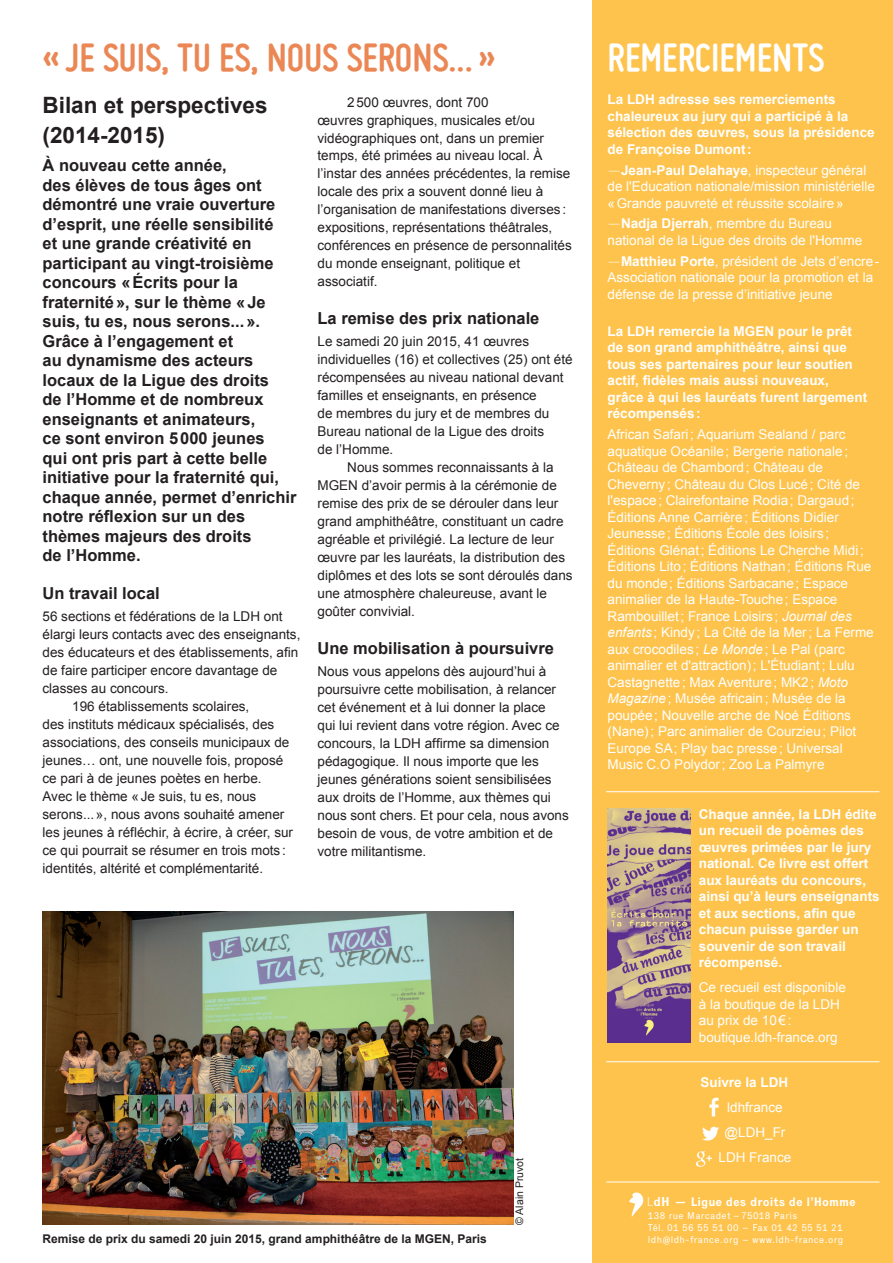
<style>
.page{position:relative;width:893px;height:1263px;background:#fff}
.page>*{position:absolute;margin:0;border:0;box-sizing:border-box;transform-origin:0 0}
.t1{font:700 42px "Miso";color:#eb8754}
.t2{font:700 42px "Miso";color:#fff}
.t3{font:700 22.5px/30px "Arial";color:#231f20}
.t4{font:700 16.5px/19.5px "Arial";color:#231f20}
.t5{font:13.5px/18px "Arial";color:#231f20}
.t6{font:13.5px/16.5px "Arial";color:#fff}
.t7{font:700 13.5px/16.5px "Arial";color:#fff}
.t8{font:700 12.15px "Executive 75";color:#fff}
.t9{font:700 12px "Arial";color:#231f20}
.t10{font:10.5px "Arial";color:#231f20}
.t11{font:9.6px/11.6px "Executive 55 Reg";letter-spacing:.03em;color:#fff}
.s1{font-family:"Cantata One"}
.s2{font-weight:700}
.s3{font-style:italic}
.s4{font-family:"Executive 35";font-weight:100;font-size:12.6px}
.s5{font-size:12.6px}
</style>
<div class="page">
<div style="left:592px;top:0;width:301px;height:1263px;background:#fec34d"></div>
<img style="left:43px;top:911px;width:470px;height:314px">
<img style="left:608px;top:808px;width:82px;height:234px">
<svg style="left:629px;top:1192px;width:14px;height:25px"></svg>
<img style="left:702px;top:1126px;width:17px;height:15px">
<img style="left:709px;top:1097px;width:10px;height:20px">
<img style="left:697px;top:1151px;width:15px;height:15px">
<hr style="left:606px;top:791px;width:273px;height:1px;background:#fff">
<hr style="left:606px;top:1061px;width:273px;height:1px;background:#fff">
<hr style="left:606px;top:1181px;width:273px;height:1px;background:#fff">
<h1 class="t1" style="left:43px;top:34px;width:455px">« JE SUIS, TU ES, NOUS SERONS... »</h1>
<h2 class="t3" style="left:43px;top:91px;width:227px">Bilan et perspectives (2014-2015)</h2>
<p class="t4" style="left:43px;top:156px;width:256px">à nouveau cette année,<br>des élèves de tous âges ont démontré une vraie ouverture d’esprit, une réelle sensibilité<br>et une grande créativité en participant au vingt-troisième concours «écrits pour la fraternité», sur le thème «Je suis, tu es, nous serons...».<br>Grâce à l’engagement et<br>au dynamisme des acteurs locaux de la Ligue des droits<br>de l’Homme et de nombreux enseignants et animateurs,<br>ce sont environ 5000 jeunes<br>qui ont pris part à cette belle initiative pour la fraternité qui, chaque année, permet d’enrichir notre réflexion sur un des thèmes majeurs des droits<br>de l’Homme.</p>
<p class="t4" style="left:43px;top:584px;width:119px">Un travail local</p>
<p class="t5" style="left:43px;top:607px;width:242px">56 sections et fédérations de la LDH ont</p>
<p class="t5" style="left:43px;top:625px;width:259px">élargi leurs contacts avec des enseignants,</p>
<p class="t5" style="left:43px;top:643px;width:257px">des éducateurs et des établissements, afin</p>
<p class="t5" style="left:43px;top:661px;width:236px">de faire participer encore davantage de</p>
<p class="t5" style="left:43px;top:679px;width:128px">classes au concours.</p>
<p class="t5" style="left:72px;top:697px;width:179px">196 établissements scolaires,</p>
<p class="t5" style="left:43px;top:715px;width:233px">des instituts médicaux spécialisés, des</p>
<p class="t5" style="left:43px;top:733px;width:248px">associations, des conseils municipaux de</p>
<p class="t5" style="left:43px;top:751px;width:242px">jeunes… ont, une nouvelle fois, proposé</p>
<p class="t5" style="left:43px;top:769px;width:221px">ce pari à de jeunes poètes en herbe.</p>
<p class="t5" style="left:43px;top:787px;width:215px">Avec le thème «Je suis, tu es, nous</p>
<p class="t5" style="left:43px;top:805px;width:243px">serons...», nous avons souhaité amener</p>
<p class="t5" style="left:43px;top:823px;width:252px">les jeunes à réfléchir, à écrire, à créer, sur</p>
<p class="t5" style="left:43px;top:841px;width:245px">ce qui pourrait se résumer en trois mots :</p>
<p class="t5" style="left:43px;top:859px;width:222px">identités, altérité et complémentarité.</p>
<p class="t5" style="left:317px;top:93px;width:256px;text-indent:30px">2500 œuvres, dont 700<br>œuvres graphiques, musicales et/ou vidéographiques ont, dans un premier temps, été primées au niveau local. à l’instar des années précédentes, la remise locale des prix a souvent donné lieu à l’organisation de manifestations diverses : expositions, représentations théâtrales, conférences en présence de personnalités du monde enseignant, politique et associatif.</p>
<p class="t4" style="left:317px;top:309px;width:223px">La remise des prix nationale</p>
<p class="t5" style="left:317px;top:333px;width:257px">Le samedi 20 juin 2015, 41 œuvres individuelles (16) et collectives (25) ont été récompensées au niveau national devant familles et enseignants, en présence<br>de membres du jury et de membres du Bureau national de la Ligue des droits<br>de l’Homme.</p>
<p class="t5" style="left:317px;top:459px;width:257px;text-indent:30px">Nous sommes reconnaissants à la MGEN d’avoir permis à la cérémonie de remise des prix de se dérouler dans leur grand amphithéâtre, constituant un cadre agréable et privilégié. La lecture de leur œuvre par les lauréats, la distribution des diplômes et des lots se sont déroulés dans une atmosphère chaleureuse, avant le goûter convivial.</p>
<p class="t4" style="left:317px;top:639px;width:238px">Une mobilisation à poursuivre</p>
<p class="t5" style="left:317px;top:662px;width:253px">Nous vous appelons dès aujourd’hui à poursuivre cette mobilisation, à relancer cet événement et à lui donner la place<br>qui lui revient dans votre région. Avec ce concours, la LDH affirme sa dimension pédagogique. Il nous importe que les jeunes générations soient sensibilisées aux droits de l’Homme, aux thèmes qui nous sont chers. Et pour cela, nous avons besoin de vous, de votre ambition et de votre militantisme.</p>
<p class="t10" style="left:513px;top:1225px;width:68px;rotate:-90deg">© Alain Pruvot</p>
<p class="t9" style="left:43px;top:1230px;width:446px">Remise de prix du samedi 20 juin 2015, grand amphithéâtre de la MGEN, Paris</p>
<h1 class="t2" style="left:608px;top:34px;width:218px">REMERCIEMENTS</h1>
<p class="t7" style="left:608px;top:92px;width:269px">La LDH adresse ses remerciements chaleureux au jury qui a participé à la sélection des œuvres, sous la présidence de Françoise Dumont:</p>
<p class="t6" style="left:608px;top:162px;width:269px"><span class="s1">—</span><span class="s2">Jean-Paul Delahaye</span>, inspecteur général de l'Education nationale/mission ministérielle «Grande pauvreté et réussite scolaire»</p>
<p class="t6" style="left:608px;top:215px;width:256px"><span class="s1">—</span><span class="s2">Nadja Djerrah</span>, membre du Bureau national de la Ligue des droits de l'Homme</p>
<p class="t6" style="left:608px;top:253px;width:273px"><span class="s1">—</span><span class="s2">Matthieu Porte</span>, président de Jets d’encre-<br>Association nationale pour la promotion et la défense de la presse d’initiative jeune</p>
<p class="t7" style="left:608px;top:323px;width:261px">La LDH remercie la MGEN pour le prêt de son grand amphithéâtre, ainsi que tous ses partenaires pour leur soutien actif, fidèles mais aussi nouveaux, grâce à qui les lauréats furent largement récompensés:</p>
<p class="t6" style="left:607px;top:426px;width:268px">African Safari; Aquarium Sealand / parc aquatique Océanile; Bergerie nationale; Château de Chambord; Château de Cheverny ; Château du Clos Lucé; Cité de l'espace; Clairefontaine Rodia; Dargaud; éditions Anne Carrière; éditions Didier Jeunesse; éditions école des loisirs ; éditions Glénat; éditions Le Cherche Midi; éditions Lito; éditions Nathan; éditions Rue du monde; éditions Sarbacane; Espace animalier de la Haute-Touche; Espace Rambouillet; France Loisirs; <span class="s3">Journal des enfants</span> ; Kindy; La Cité de la Mer; La Ferme aux crocodiles ; <span class="s3">Le Monde</span>; Le Pal (parc animalier et d'attraction); L'étudiant; Lulu Castagnette; Max Aventure; MK2; <span class="s3">Moto Magazine</span>; Musée africain; Musée de la poupée; Nouvelle arche de Noé éditions (Nane); Parc animalier de Courzieu; Pilot Europe SA; Play bac presse; Universal Music C.O Polydor; Zoo La Palmyre</p>
<p class="t7" style="left:699px;top:806px;width:182px">Chaque année, la LDH édite un recueil de poèmes des œuvres primées par le jury national. Ce livre est offert aux lauréats du concours, ainsi qu’à leurs enseignants et aux sections, afin que chacun puisse garder un souvenir de son travail récompensé.</p>
<p class="t6" style="left:699px;top:979px;width:149px">Ce recueil est disponible à la boutique de la LDH au prix de 10€: boutique.ldh-france.org</p>
<p class="t7" style="left:700px;top:1075px;width:89px">Suivre la LDH</p>
<p class="t6" style="left:718px;top:1095px;width:74px;line-height:25px;text-align:center">ldhfrance @LDH_Fr<br>LDH France</p>
<p class="t8" style="left:647px;top:1194px;width:210px"><span class="s4">L</span><span class="s5">dH</span> — Ligue des droits de l’Homme</p>
<p class="t11" style="left:648px;top:1210px;width:197px">138 rue Marcadet – 75018 Paris<br>Tél. 01 56 55 51 00 – Fax 01 42 55 51 21 ldh@ldh-france.org – www.ldh-france.org</p>
</div>
